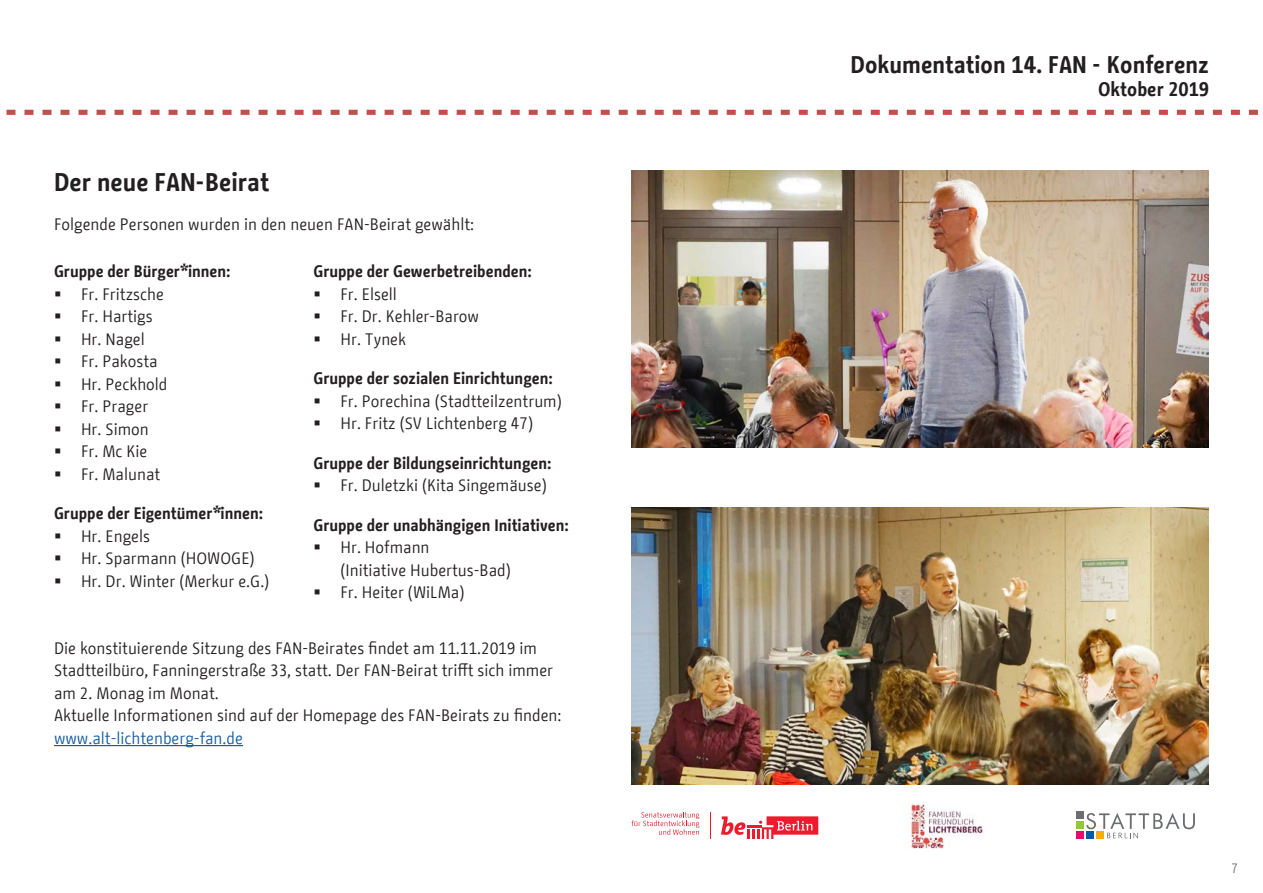
<style>
.page{position:relative;width:1263px;height:893px;background:#fff}
.page>*{position:absolute;margin:0;border:0;box-sizing:border-box;transform-origin:0 0}
.Überschrift{font:700 25.5px "BMF Change";color:#231f20}
.t1{font:700 24px "BMF Change";color:#231f20}
.t2{font:700 19.5px "BMF Change";color:#231f20}
.text_normal{font:16.5px/22.5px "BMF Change";color:#231f20}
.Überschrift_Kandidat{font:700 16.5px "BMF Change";color:#231f20}
.t3{font:13.5px "BMF Change";color:#231f20}
.s1{color:#175d9e}
</style>
<div class="page">
<svg style="left:6px;top:110px;width:1252px;height:5px"></svg>
<div style="left:1076px;top:822px;width:7px;height:7px;background:#94c83c"></div>
<div style="left:1076px;top:832px;width:7px;height:7px;background:#ec076e"></div>
<div style="left:1086px;top:832px;width:7px;height:7px;background:#015aaa"></div>
<div style="left:1076px;top:812px;width:7px;height:7px;background:#6c6d70"></div>
<div style="left:1096px;top:832px;width:7px;height:7px;background:#f9a71b"></div>
<svg style="left:1086px;top:813px;width:109px;height:25px"></svg>
<svg style="left:721px;top:816px;width:97px;height:23px"></svg>
<svg style="left:710px;top:812px;width:1px;height:27px"></svg>
<svg style="left:631px;top:812px;width:68px;height:23px"></svg>
<img style="left:906px;top:804px;width:77px;height:44px">
<hr style="left:54px;top:745px;width:189px;height:1px;background:#175d9e">
<img style="left:631px;top:507px;width:578px;height:277px">
<img style="left:631px;top:170px;width:578px;height:278px">
<p class="Überschrift" style="left:54px;top:163px;width:217px">Der neue FAN-Beirat</p>
<p class="text_normal" style="left:54px;top:213px;width:422px">Folgende Personen wurden in den neuen FAN-Beirat gewählt:</p>
<p class="Überschrift_Kandidat" style="left:54px;top:260px;width:178px">Gruppe der Bürger*innen:</p>
<p class="text_normal" style="left:81px;top:283px;width:84px">Fr. Fritzsche</p>
<p class="text_normal" style="left:81px;top:305px;width:73px">Fr. Hartigs</p>
<p class="text_normal" style="left:81px;top:328px;width:65px">Hr. Nagel</p>
<p class="text_normal" style="left:81px;top:350px;width:78px">Fr. Pakosta</p>
<p class="text_normal" style="left:81px;top:373px;width:88px">Hr. Peckhold</p>
<p class="text_normal" style="left:81px;top:395px;width:69px">Fr. Prager</p>
<p class="text_normal" style="left:81px;top:418px;width:69px">Hr. Simon</p>
<p class="text_normal" style="left:81px;top:440px;width:68px">Fr. Mc Kie</p>
<p class="text_normal" style="left:81px;top:463px;width:81px">Fr. Malunat</p>
<p class="Überschrift_Kandidat" style="left:54px;top:502px;width:211px">Gruppe der Eigentümer*innen:</p>
<p class="text_normal" style="left:81px;top:525px;width:71px">Hr. Engels</p>
<p class="text_normal" style="left:81px;top:547px;width:175px">Hr. Sparmann (HOWOGE)</p>
<p class="text_normal" style="left:81px;top:570px;width:190px">Hr. Dr. Winter (Merkur e.G.)</p>
<p class="Überschrift_Kandidat" style="left:313px;top:260px;width:220px">Gruppe der Gewerbetreibenden:</p>
<p class="text_normal" style="left:340px;top:283px;width:58px">Fr. Elsell</p>
<p class="text_normal" style="left:340px;top:305px;width:140px">Fr. Dr. Kehler-Barow</p>
<p class="text_normal" style="left:340px;top:328px;width:67px">Hr. Tynek</p>
<p class="Überschrift_Kandidat" style="left:313px;top:367px;width:241px">Gruppe der sozialen Einrichtungen:</p>
<p class="text_normal" style="left:340px;top:390px;width:223px">Fr. Porechina (Stadtteilzentrum)</p>
<p class="text_normal" style="left:340px;top:412px;width:194px">Hr. Fritz (SV Lichtenberg 47)</p>
<p class="Überschrift_Kandidat" style="left:313px;top:451px;width:240px">Gruppe der Bildungseinrichtungen:</p>
<p class="text_normal" style="left:340px;top:474px;width:208px">Fr. Duletzki (Kita Singemäuse)</p>
<p class="Überschrift_Kandidat" style="left:313px;top:513px;width:257px">Gruppe der unabhängigen Initiativen:</p>
<p class="text_normal" style="left:340px;top:536px;width:172px">Hr. Hofmann<br>(Initiative Hubertus-Bad)</p>
<p class="text_normal" style="left:340px;top:581px;width:126px">Fr. Heiter (WiLMa)</p>
<p class="text_normal" style="left:54px;top:637px;width:509px">Die konstituierende Sitzung des FAN-Beirates findet am 11.11.2019 im Stadtteilbüro, Fanningerstraße 33, statt. Der FAN-Beirat trifft sich immer am 2. Monag im Monat.<br>Aktuelle Informationen sind auf der Homepage des FAN-Beirats zu finden: <span class="s1">www.alt-lichtenberg-fan.de</span></p>
<h2 class="t1" style="left:850px;top:47px;width:360px">Dokumentation 14. FAN - Konferenz</h2>
<p class="t2" style="left:1098px;top:76px;width:112px">Oktober 2019</p>
<p class="t3" style="left:1232px;top:859px;width:9px">7</p>
</div>
